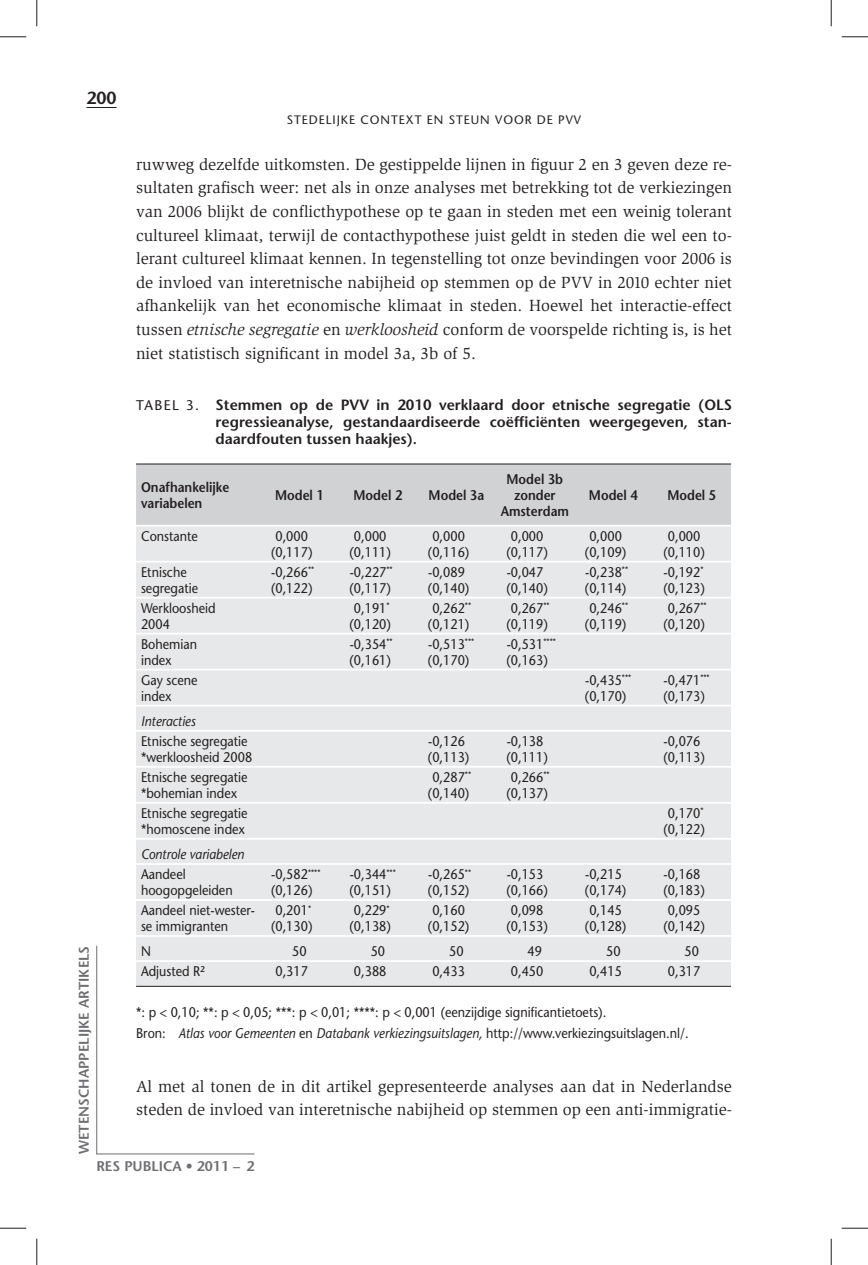
<style>
.page{position:relative;width:868px;height:1265px;background:#fff}
.page>*{position:absolute;margin:0;border:0;box-sizing:border-box;transform-origin:0 0}
.t1{font:600 17.5px "Stone Sans Std";color:#231f20}
.t2{font:16.62px/23.6px "Slimbach Std";color:#231f20;text-align:justify}
.t3{font:600 14.88px/16.6px "Stone Sans Std";color:#231f20;text-align:justify}
.t4{font:500 14px/15.8px "Stone Sans Std";color:#231f20;scale:.9 1}
.t5{font:600 14px/15.8px "Stone Sans Std";color:#231f20;scale:.9 1}
.t6{font:600 14px "Stone Sans Std";color:#6d6e71}
.t7{font:italic 500 14px "Stone Sans Std";color:#231f20;scale:.9 1}
.t8{font:500 12.25px "Stone Sans Std";letter-spacing:.075em;color:#231f20}
.s1{font-style:italic}
.s2{font-weight:500;font-size:14px}
</style>
<div class="page">
<hr style="left:86px;top:107px;width:30px;height:1px;background:#231f20">
<hr style="left:96px;top:1153px;width:158px;height:1px;background:#6d6e71">
<hr style="left:96px;top:945px;width:1px;height:208px;background:#6d6e71">
<div style="left:136px;top:464px;width:594px;height:60px;background:#d1d2d4"></div>
<div style="left:136px;top:526px;width:594px;height:459px;background:#e7e8e9"></div>
<hr style="left:136px;top:560px;width:594px;height:2px;background:#fff">
<hr style="left:136px;top:596px;width:594px;height:2px;background:#fff">
<hr style="left:136px;top:632px;width:594px;height:2px;background:#fff">
<hr style="left:136px;top:668px;width:594px;height:2px;background:#fff">
<hr style="left:136px;top:704px;width:594px;height:2px;background:#fff">
<hr style="left:136px;top:729px;width:594px;height:2px;background:#fff">
<hr style="left:136px;top:765px;width:594px;height:2px;background:#fff">
<hr style="left:136px;top:801px;width:594px;height:2px;background:#fff">
<hr style="left:136px;top:837px;width:594px;height:2px;background:#fff">
<hr style="left:136px;top:862px;width:594px;height:2px;background:#fff">
<hr style="left:136px;top:898px;width:594px;height:2px;background:#fff">
<hr style="left:136px;top:934px;width:594px;height:2px;background:#fff">
<hr style="left:136px;top:960px;width:594px;height:1px;background:#fff">
<hr style="left:136px;top:985px;width:594px;height:1px;background:#231f20">
<hr style="left:136px;top:463px;width:594px;height:1px;background:#231f20">
<svg style="left:0;top:36px;width:26px;height:1px"></svg>
<svg style="left:841px;top:36px;width:26px;height:1px"></svg>
<svg style="left:0;top:1227px;width:26px;height:1px"></svg>
<svg style="left:841px;top:1227px;width:26px;height:1px"></svg>
<svg style="left:36px;top:0;width:1px;height:26px"></svg>
<svg style="left:36px;top:1238px;width:1px;height:26px"></svg>
<svg style="left:830px;top:0;width:1px;height:26px"></svg>
<svg style="left:830px;top:1238px;width:1px;height:26px"></svg>
<p class="t1" style="left:86px;top:91px;width:32px">200</p>
<p class="t6" style="left:78px;top:1153px;width:210px;rotate:-90deg">WETENSCHAPPELIJKE ARTIKELS</p>
<p class="t8" style="left:286px;top:115px;width:296px">STEDELIJKE CONTEXT EN STEUN VOOR DE PVV</p>
<p class="t2" style="left:136px;top:154px;width:597px">ruwweg dezelfde uitkomsten. De gestippelde lijnen in figuur 2 en 3 geven deze re&shy;sultaten grafisch weer: net als in onze analyses met betrekking tot de verkiezingen van 2006 blijkt de conflicthypothese op te gaan in steden met een weinig tolerant cultureel klimaat, terwijl de contacthypothese juist geldt in steden die wel een to&shy;lerant cultureel klimaat kennen. In tegenstelling tot onze bevindingen voor 2006 is de invloed van interetnische nabijheid op stemmen op de PVV in 2010 echter niet afhankelijk van het economische klimaat in steden. Hoewel het interactie-effect tussen <span class="s1">etnische segregatie</span> en <span class="s1">werkloosheid</span> conform de voorspelde richting is, is het niet statistisch significant in model 3a, 3b of 5.</p>
<p class="t3" style="left:215px;top:398px;width:518px;text-indent:-79px"><span class="s2">TABEL 3.</span> Stemmen op de PVV in 2010 verklaard door etnische segregatie (OLS regressieanalyse, gestandaardiseerde coëfficiënten weergegeven, stan&shy;daardfouten tussen haakjes).</p>
<p class="t5" style="left:141px;top:480px;width:99px">Onafhankelijke variabelen</p>
<p class="t5" style="left:275px;top:488px;width:56px">Model 1</p>
<p class="t5" style="left:353px;top:488px;width:56px">Model 2</p>
<p class="t5" style="left:428px;top:488px;width:63px">Model 3a</p>
<p class="t5" style="left:500px;top:472px;width:77px;text-align:center">Model 3b zonder<br>Amsterdam</p>
<p class="t5" style="left:588px;top:488px;width:56px">Model 4</p>
<p class="t5" style="left:667px;top:488px;width:56px">Model 5</p>
<p class="t4" style="left:141px;top:529px;width:65px">Constante</p>
<p class="t4" style="left:271px;top:529px;width:48px;text-align:center">0,000 (0,117)</p>
<p class="t4" style="left:349px;top:529px;width:48px;text-align:center">0,000 (0,111)</p>
<p class="t4" style="left:428px;top:529px;width:48px;text-align:center">0,000 (0,116)</p>
<p class="t4" style="left:506px;top:529px;width:48px;text-align:center">0,000 (0,117)</p>
<p class="t4" style="left:584px;top:529px;width:48px;text-align:center">0,000 (0,109)</p>
<p class="t4" style="left:663px;top:529px;width:48px;text-align:center">0,000 (0,110)</p>
<p class="t4" style="left:141px;top:565px;width:65px">Etnische segregatie</p>
<p class="t4" style="left:271px;top:565px;width:50px">-0,266<sup>** </sup>(0,122)</p>
<p class="t4" style="left:349px;top:565px;width:50px">-0,227<sup>** </sup>(0,117)</p>
<p class="t4" style="left:428px;top:565px;width:48px">-0,089 (0,140)</p>
<p class="t4" style="left:506px;top:565px;width:48px">-0,047 (0,140)</p>
<p class="t4" style="left:584px;top:565px;width:50px">-0,238<sup>** </sup>(0,114)</p>
<p class="t4" style="left:663px;top:565px;width:48px">-0,192<sup>* </sup>(0,123)</p>
<p class="t4" style="left:141px;top:601px;width:84px">Werkloosheid<br>2004</p>
<p class="t4" style="left:349px;top:601px;width:48px;text-align:center">0,191<sup>* </sup>(0,120)</p>
<p class="t4" style="left:428px;top:601px;width:50px;text-align:center">0,262<sup>** </sup>(0,121)</p>
<p class="t4" style="left:506px;top:601px;width:50px;text-align:center">0,267<sup>** </sup>(0,119)</p>
<p class="t4" style="left:584px;top:601px;width:50px;text-align:center">0,246<sup>** </sup>(0,119)</p>
<p class="t4" style="left:663px;top:601px;width:50px;text-align:center">0,267<sup>** </sup>(0,120)</p>
<p class="t4" style="left:141px;top:637px;width:64px">Bohemian index</p>
<p class="t4" style="left:349px;top:637px;width:50px">-0,354<sup>** </sup>(0,161)</p>
<p class="t4" style="left:428px;top:637px;width:53px">-0,513<sup>*** </sup>(0,170)</p>
<p class="t4" style="left:506px;top:637px;width:56px">-0,531<sup>**** </sup>(0,163)</p>
<p class="t4" style="left:141px;top:673px;width:64px">Gay scene index</p>
<p class="t4" style="left:584px;top:673px;width:53px">-0,435<sup>*** </sup>(0,170)</p>
<p class="t4" style="left:663px;top:673px;width:53px">-0,471<sup>*** </sup>(0,173)</p>
<p class="t7" style="left:141px;top:715px;width:62px">Interacties</p>
<p class="t4" style="left:141px;top:734px;width:125px">Etnische segregatie *werkloosheid 2008</p>
<p class="t4" style="left:428px;top:734px;width:48px">-0,126 (0,113)</p>
<p class="t4" style="left:506px;top:734px;width:48px">-0,138 (0,111)</p>
<p class="t4" style="left:663px;top:734px;width:48px">-0,076 (0,113)</p>
<p class="t4" style="left:141px;top:770px;width:120px">Etnische segregatie *bohemian index</p>
<p class="t4" style="left:428px;top:770px;width:50px;text-align:center">0,287<sup>** </sup>(0,140)</p>
<p class="t4" style="left:506px;top:770px;width:50px;text-align:center">0,266<sup>** </sup>(0,137)</p>
<p class="t4" style="left:141px;top:806px;width:120px">Etnische segregatie *homoscene index</p>
<p class="t4" style="left:663px;top:806px;width:48px;text-align:center">0,170<sup>* </sup>(0,122)</p>
<p class="t7" style="left:141px;top:848px;width:116px">Controle variabelen</p>
<p class="t4" style="left:141px;top:867px;width:103px">Aandeel hoogopgeleiden</p>
<p class="t4" style="left:271px;top:867px;width:56px">-0,582<sup>**** </sup>(0,126)</p>
<p class="t4" style="left:349px;top:867px;width:53px">-0,344<sup>*** </sup>(0,151)</p>
<p class="t4" style="left:428px;top:867px;width:50px">-0,265<sup>** </sup>(0,152)</p>
<p class="t4" style="left:506px;top:867px;width:48px">-0,153 (0,166)</p>
<p class="t4" style="left:584px;top:867px;width:48px">-0,215 (0,174)</p>
<p class="t4" style="left:663px;top:867px;width:48px">-0,168 (0,183)</p>
<p class="t4" style="left:141px;top:903px;width:128px">Aandeel niet-wester&shy;se immigranten</p>
<p class="t4" style="left:271px;top:903px;width:48px;text-align:center">0,201<sup>* </sup>(0,130)</p>
<p class="t4" style="left:349px;top:903px;width:48px;text-align:center">0,229<sup>* </sup>(0,138)</p>
<p class="t4" style="left:428px;top:903px;width:48px;text-align:center">0,160 (0,152)</p>
<p class="t4" style="left:506px;top:903px;width:48px;text-align:center">0,098 (0,153)</p>
<p class="t4" style="left:584px;top:903px;width:48px;text-align:center">0,145 (0,128)</p>
<p class="t4" style="left:663px;top:903px;width:48px;text-align:center">0,095 (0,142)</p>
<p class="t4" style="left:141px;top:944px;width:12px">N</p>
<p class="t4" style="left:292px;top:944px;width:18px">50</p>
<p class="t4" style="left:370px;top:944px;width:18px">50</p>
<p class="t4" style="left:449px;top:944px;width:18px">50</p>
<p class="t4" style="left:527px;top:944px;width:18px">49</p>
<p class="t4" style="left:606px;top:944px;width:18px">50</p>
<p class="t4" style="left:684px;top:944px;width:18px">50</p>
<p class="t4" style="left:141px;top:964px;width:73px">Adjusted R²</p>
<p class="t4" style="left:275px;top:964px;width:38px">0,317</p>
<p class="t4" style="left:354px;top:964px;width:38px">0,388</p>
<p class="t4" style="left:432px;top:964px;width:38px">0,433</p>
<p class="t4" style="left:510px;top:964px;width:38px">0,450</p>
<p class="t4" style="left:589px;top:964px;width:38px">0,415</p>
<p class="t4" style="left:667px;top:964px;width:38px">0,317</p>
<p class="t4" style="left:136px;top:1003px;width:615px;line-height:20.7px">*: p &lt; 0,10; **: p &lt; 0,05; ***: p &lt; 0,01; ****: p &lt; 0,001 (eenzijdige significantietoets).<br>Bron: <span class="s1">Atlas voor Gemeenten</span> en <span class="s1">Databank verkiezingsuitslagen,</span> http://www.verkiezingsuitslagen.nl/.</p>
<p class="t2" style="left:136px;top:1075px;width:597px">Al met al tonen de in dit artikel gepresenteerde analyses aan dat in Nederlandse steden de invloed van interetnische nabijheid op stemmen op een anti-immigratie-</p>
<p class="t6" style="left:96px;top:1160px;width:159px">RES PUBLICA • 2011 – 2</p>
</div>
